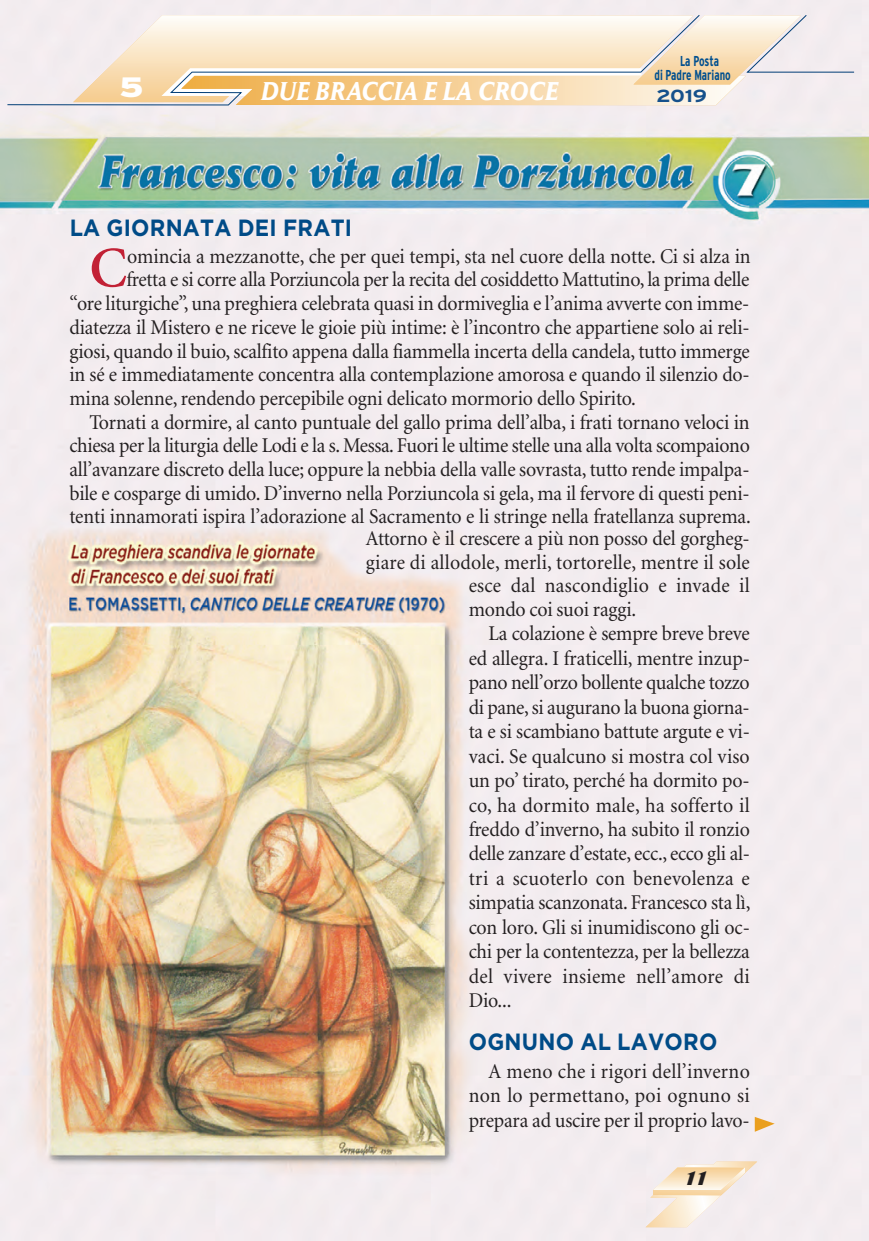
<style>
.page{position:relative;width:869px;height:1241px;background:#fff}
.page>*{position:absolute;margin:0;border:0;box-sizing:border-box;transform-origin:0 0}
.t1{font:600 57.4px "Minion";color:#c22135}
.t2{font:900 28px "Interstate";color:#fff;scale:1.24 1}
.t3{font:italic 700 25.38px "Daily News";letter-spacing:.02em;color:#fff;scale:.86 1}
.t4{font:700 23.45px "Gotham";letter-spacing:.01em;color:#004b87;scale:.92 1}
.t5{font:21px/24.5px "Minion";letter-spacing:-.01em;color:#231f20;text-align:justify;scale:.94 1}
.t6{font:21px/24.5px "Minion";letter-spacing:.01em;color:#231f20;scale:.94 1}
.t7{font:italic 700 19.25px "Daily News";color:#231f20;scale:1.36 1}
.t8{font:700 17.5px "Interstate";color:#16518b;scale:1.23 1}
.t9{font:700 condensed 14.35px/13.5px "Interstate";color:#004f8f;scale:.83 1}
</style>
<div class="page">
<img style="left:0;top:0;width:868px;height:1240px">
<svg style="left:754px;top:1116px;width:20px;height:15px"></svg>
<svg style="left:7px;top:14px;width:693px;height:92px"></svg>
<svg style="left:161px;top:14px;width:693px;height:91px"></svg>
<svg style="left:645px;top:1161px;width:111px;height:65px"></svg>
<p class="t9" style="left:654px;top:54px;width:93px;text-indent:26px">La Posta di Padre Mariano</p>
<h2 class="t2" style="left:119px;top:71px;width:21px">5</h2>
<p class="t3" style="left:260px;top:82px;width:347px">DUE BRACCIA E LA CROCE</p>
<p class="t8" style="left:655px;top:86px;width:43px">2019</p>
<p class="t4" style="left:70px;top:214px;width:308px">LA GIORNATA DEI FRATI</p>
<h1 class="t1" style="left:89px;top:245px;width:39px">C</h1>
<p class="t5" style="left:127px;top:245px;width:664px">omincia a mezzanotte, che per quei tempi, sta nel cuore della notte. Ci si alza in</p>
<p class="t5" style="left:126px;top:269px;width:664px">fretta e si corre alla Porziuncola per la recita del cosiddetto Mattutino, la prima delle</p>
<p class="t5" style="left:69px;top:293px;width:724px">“ore liturgiche”, una preghiera celebrata quasi in dormiveglia e l’anima avverte con imme-</p>
<p class="t5" style="left:69px;top:316px;width:724px">diatezza il Mistero e ne riceve le gioie più intime: è l’incontro che appartiene solo ai reli-</p>
<p class="t5" style="left:69px;top:340px;width:724px">giosi, quando il buio, scalfito appena dalla fiammella incerta della candela, tutto immerge</p>
<p class="t5" style="left:69px;top:364px;width:724px">in sé e immediatamente concentra alla contemplazione amorosa e quando il silenzio do-</p>
<p class="t5" style="left:69px;top:387px;width:604px">mina solenne, rendendo percepibile ogni delicato mormorio dello Spirito.</p>
<p class="t5" style="left:89px;top:411px;width:703px">Tornati a dormire, al canto puntuale del gallo prima dell’alba, i frati tornano veloci in</p>
<p class="t5" style="left:69px;top:435px;width:725px">chiesa per la liturgia delle Lodi e la s. Messa. Fuori le ultime stelle una alla volta scompaiono</p>
<p class="t5" style="left:69px;top:458px;width:724px">all’avanzare discreto della luce; oppure la nebbia della valle sovrasta, tutto rende impalpa-</p>
<p class="t5" style="left:69px;top:482px;width:724px">bile e cosparge di umido. D’inverno nella Porziuncola si gela, ma il fervore di questi peni-</p>
<p class="t5" style="left:69px;top:506px;width:725px">tenti innamorati ispira l’adorazione al Sacramento e li stringe nella fratellanza suprema.</p>
<p class="t5" style="left:365px;top:527px;width:410px">Attorno è il crescere a più non posso del gorgheg&shy;giare di allodole, merli, tortorelle, mentre il sole</p>
<p class="t6" style="left:468px;top:574px;width:300px">esce dal nascondiglio e invade il mondo coi suoi raggi.</p>
<p class="t5" style="left:468px;top:623px;width:301px;text-indent:20px">La colazione è sempre breve breve ed allegra. I fraticelli, mentre inzup&shy;pano nell’orzo bollente qualche tozzo di pane, si augurano la buona giorna&shy;ta e si scambiano battute argute e vi&shy;vaci. Se qualcuno si mostra col viso un po’ tirato, perché ha dormito po&shy;co, ha dormito male, ha sofferto il freddo d’inverno, ha subito il ronzio delle zanzare d’estate, ecc., ecco gli al&shy;tri a scuoterlo con benevolenza e simpatia scanzonata. Francesco sta lì, con loro. Gli si inumidiscono gli oc&shy;chi per la contentezza, per la bellezza del vivere insieme nell’amore di Dio...</p>
<p class="t4" style="left:468px;top:1027px;width:271px">OGNUNO AL LAVORO</p>
<p class="t5" style="left:468px;top:1060px;width:300px;text-indent:20px">A meno che i rigori dell’inverno non lo permettano, poi ognuno si prepara ad uscire per il proprio lavo-</p>
<p class="t7" style="left:681px;top:1171px;width:22px">11</p>
</div>
